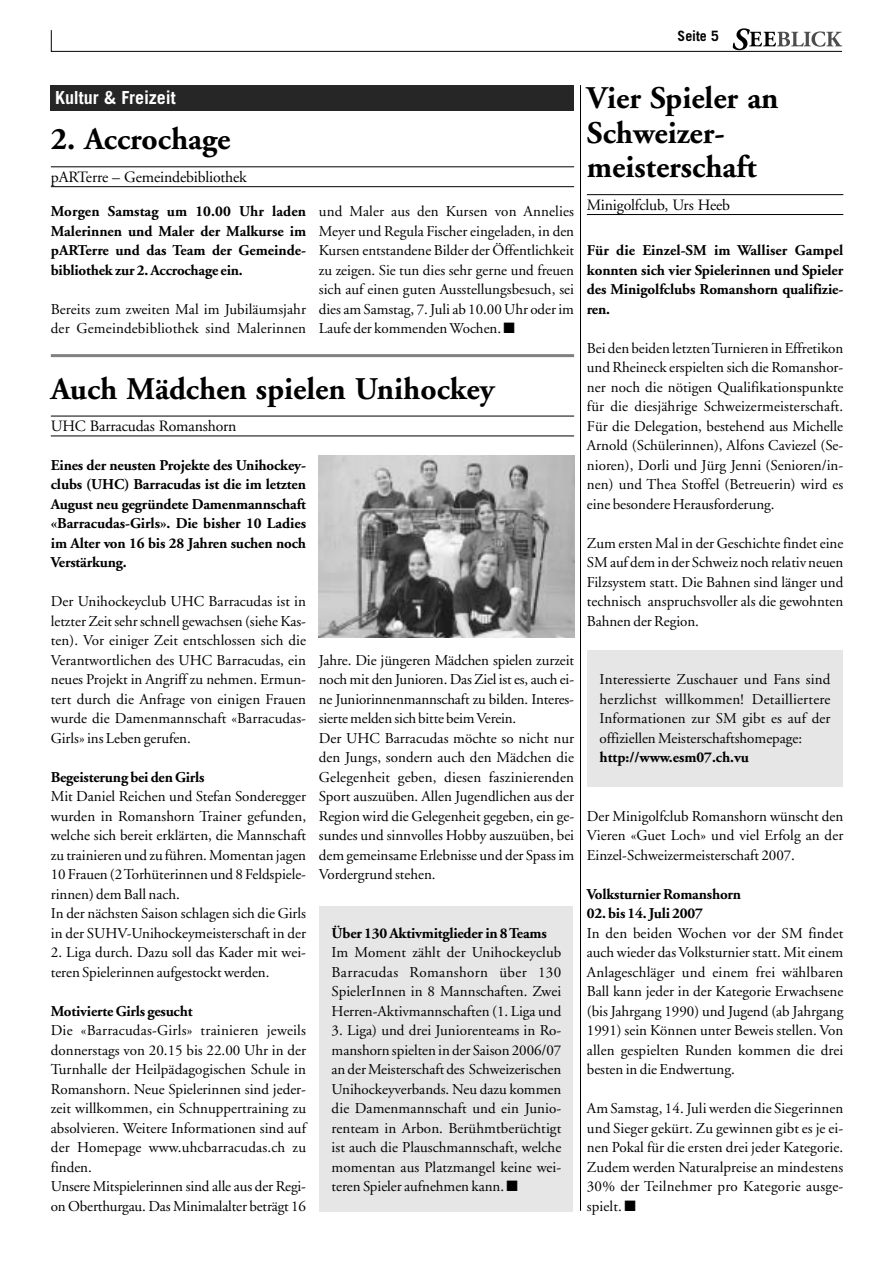
<style>
.page{position:relative;width:893px;height:1263px;background:#fff}
.page>*{position:absolute;margin:0;border:0;box-sizing:border-box;transform-origin:0 0}
.t1{font:700 31.5px/34.5px "Adobe Garamond";color:#000}
.t2{font:700 18px "Trade Gothic";letter-spacing:-.005em;color:#fff}
.t3{font:15.75px "Adobe Garamond";letter-spacing:-.01em;color:#000}
.t4{font:15px/19.5px "Adobe Garamond";color:#000;text-align:justify}
.t5{font:700 15px/19.5px "Adobe Garamond";letter-spacing:-.015em;color:#000;text-align:justify}
.t6{font:700 14.25px "Trade Gothic";letter-spacing:-.005em;color:#000}
</style>
<div class="page">
<svg style="left:51px;top:28px;width:791px;height:24px"></svg>
<hr style="left:51px;top:416px;width:523px;height:1px;background:#000">
<hr style="left:51px;top:436px;width:523px;height:1px;background:#000">
<hr style="left:51px;top:354px;width:523px;height:3px;background:#808080">
<div style="left:319px;top:907px;width:254px;height:305px;background:#e6e6e6"></div>
<hr style="left:51px;top:166px;width:523px;height:1px;background:#000">
<hr style="left:51px;top:186px;width:523px;height:1px;background:#000">
<hr style="left:580px;top:85px;width:1px;height:1126px;background:#000">
<div style="left:587px;top:650px;width:255px;height:136px;background:#e6e6e6"></div>
<hr style="left:587px;top:194px;width:256px;height:1px;background:#000">
<hr style="left:587px;top:214px;width:256px;height:1px;background:#000">
<div style="left:51px;top:85px;width:523px;height:26px;background:#262626"></div>
<img style="left:319px;top:455px;width:255px;height:183px">
<p class="t6" style="left:677px;top:31px;width:43px">Seite 5</p>
<p class="t2" style="left:55px;top:91px;width:122px">Kultur &amp; Freizeit</p>
<h1 class="t1" style="left:51px;top:125px;width:181px">2. Accrochage</h1>
<p class="t3" style="left:51px;top:171px;width:197px">pARTerre – Gemeindebibliothek</p>
<p class="t5" style="left:51px;top:203px;width:257px">Morgen Samstag um 10.00 Uhr laden Malerinnen und Maler der Malkurse im pARTerre und das Team der Gemeinde&shy;bibliothek zur 2. Accrochage ein.</p>
<p class="t4" style="left:51px;top:301px;width:257px">Bereits zum zweiten Mal im Jubiläumsjahr der Gemeindebibliothek sind Malerinnen</p>
<p class="t4" style="left:319px;top:203px;width:257px">und Maler aus den Kursen von Annelies Meyer und Regula Fischer eingeladen, in den Kursen entstandene Bilder der Öffentlichkeit zu zeigen. Sie tun dies sehr gerne und freuen sich auf einen guten Ausstellungsbesuch, sei dies am Samstag, 7. Juli ab 10.00 Uhr oder im Laufe der kommenden Wochen. ■</p>
<h1 class="t1" style="left:51px;top:374px;width:445px">Auch Mädchen spielen Unihockey</h1>
<p class="t3" style="left:51px;top:420px;width:187px">UHC Barracudas Romanshorn</p>
<p class="t5" style="left:51px;top:457px;width:257px">Eines der neusten Projekte des Unihockey&shy;clubs (UHC) Barracudas ist die im letzten August neu gegründete Damenmannschaft «Barracudas-Girls». Die bisher 10 Ladies im Alter von 16 bis 28 Jahren suchen noch Verstärkung.</p>
<p class="t4" style="left:51px;top:593px;width:257px">Der Unihockeyclub UHC Barracudas ist in letzter Zeit sehr schnell gewachsen (siehe Kas&shy;ten). Vor einiger Zeit entschlossen sich die Verantwortlichen des UHC Barracudas, ein neues Projekt in Angriff zu nehmen. Ermun&shy;tert durch die Anfrage von einigen Frauen wurde die Damenmannschaft «Barracudas-Girls» ins Leben gerufen.</p>
<p class="t5" style="left:51px;top:769px;width:155px">Begeisterung bei den Girls</p>
<p class="t4" style="left:51px;top:788px;width:257px;text-align:left">Mit Daniel Reichen und Stefan Sonderegger wurden in Romanshorn Trainer gefunden, welche sich bereit erklärten, die Mannschaft zu trainieren und zu führen. Momentan jagen 10 Frauen (2 Torhüterinnen und 8 Feldspiele&shy;rinnen) dem Ball nach.<br>In der nächsten Saison schlagen sich die Girls in der SUHV-Unihockeymeisterschaft in der</p>
<p class="t4" style="left:51px;top:944px;width:257px">2. Liga durch. Dazu soll das Kader mit wei&shy;teren Spielerinnen aufgestockt werden.</p>
<p class="t5" style="left:51px;top:1003px;width:143px">Motivierte Girls gesucht</p>
<p class="t4" style="left:51px;top:1022px;width:257px;text-align:left">Die «Barracudas-Girls» trainieren jeweils donnerstags von 20.15 bis 22.00 Uhr in der Turnhalle der Heilpädagogischen Schule in Romanshorn. Neue Spielerinnen sind jeder&shy;zeit willkommen, ein Schnuppertraining zu absolvieren. Weitere Informationen sind auf der Homepage www.uhcbarracudas.ch zu finden.<br>Unsere Mitspielerinnen sind alle aus der Regi&shy;on Oberthurgau. Das Minimalalter beträgt 16</p>
<p class="t4" style="left:319px;top:652px;width:257px;text-align:left">Jahre. Die jüngeren Mädchen spielen zurzeit noch mit den Junioren. Das Ziel ist es, auch ei&shy;ne Juniorinnenmannschaft zu bilden. Interes&shy;sierte melden sich bitte beim Verein.<br>Der UHC Barracudas möchte so nicht nur den Jungs, sondern auch den Mädchen die Gelegenheit geben, diesen faszinierenden Sport auszuüben. Allen Jugendlichen aus der Region wird die Gelegenheit gegeben, ein ge&shy;sundes und sinnvolles Hobby auszuüben, bei dem gemeinsame Erlebnisse und der Spass im Vordergrund stehen.</p>
<p class="t5" style="left:331px;top:925px;width:217px">Über 130 Aktivmitglieder in 8 Teams</p>
<p class="t4" style="left:331px;top:944px;width:231px">Im Moment zählt der Unihockeyclub Barracudas Romanshorn über 130<br>SpielerInnen in 8 Mannschaften. Zwei Herren-Aktivmannschaften (1. Liga und</p>
<p class="t4" style="left:331px;top:1022px;width:231px">3. Liga) und drei Juniorenteams in Ro&shy;manshorn spielten in der Saison 2006/07 an der Meisterschaft des Schweizerischen Unihockeyverbands. Neu dazu kommen die Damenmannschaft und ein Junio&shy;renteam in Arbon. Berühmtberüchtigt ist auch die Plauschmannschaft, welche momentan aus Platzmangel keine wei&shy;teren Spieler aufnehmen kann. ■</p>
<h1 class="t1" style="left:587px;top:84px;width:193px">Vier Spieler an<br>Schweizer&shy;meisterschaft</h1>
<p class="t3" style="left:587px;top:199px;width:145px">Minigolfclub, Urs Heeb</p>
<p class="t5" style="left:587px;top:242px;width:258px">Für die Einzel-SM im Walliser Gampel konnten sich vier Spielerinnen und Spieler des Minigolfclubs Romanshorn qualifizie&shy;ren.</p>
<p class="t4" style="left:587px;top:340px;width:258px">Bei den beiden letzten Turnieren in Effretikon und Rheineck erspielten sich die Romanshor&shy;ner noch die nötigen Qualifikationspunkte für die diesjährige Schweizermeisterschaft.<br>Für die Delegation, bestehend aus Michelle Arnold (Schülerinnen), Alfons Caviezel (Se&shy;nioren), Dorli und Jürg Jenni (Senioren/in&shy;nen) und Thea Stoffel (Betreuerin) wird es eine besondere Herausforderung.</p>
<p class="t4" style="left:587px;top:535px;width:258px">Zum ersten Mal in der Geschichte findet eine SM auf dem in der Schweiz noch relativ neuen Filzsystem statt. Die Bahnen sind länger und technisch anspruchsvoller als die gewohnten Bahnen der Region.</p>
<p class="t4" style="left:599px;top:671px;width:232px">Interessierte Zuschauer und Fans sind herzlichst willkommen! Detailliertere Informationen zur SM gibt es auf der offiziellen Meisterschaftshomepage:</p>
<p class="t5" style="left:599px;top:749px;width:151px">http://www.esm07.ch.vu</p>
<p class="t4" style="left:587px;top:808px;width:258px">Der Minigolfclub Romanshorn wünscht den Vieren «Guet Loch» und viel Erfolg an der Einzel-Schweizermeisterschaft 2007.</p>
<p class="t5" style="left:587px;top:886px;width:156px">Volksturnier Romanshorn</p>
<p class="t5" style="left:587px;top:905px;width:118px">02. bis 14. Juli 2007</p>
<p class="t4" style="left:587px;top:925px;width:258px">In den beiden Wochen vor der SM findet auch wieder das Volksturnier statt. Mit einem Anlageschläger und einem frei wählbaren Ball kann jeder in der Kategorie Erwachsene (bis Jahrgang 1990) und Jugend (ab Jahrgang 1991) sein Können unter Beweis stellen. Von allen gespielten Runden kommen die drei besten in die Endwertung.</p>
<p class="t4" style="left:587px;top:1100px;width:258px">Am Samstag, 14. Juli werden die Siegerinnen und Sieger gekürt. Zu gewinnen gibt es je ei&shy;nen Pokal für die ersten drei jeder Kategorie.<br>Zudem werden Naturalpreise an mindestens 30% der Teilnehmer pro Kategorie ausge&shy;spielt. ■</p>
</div>
